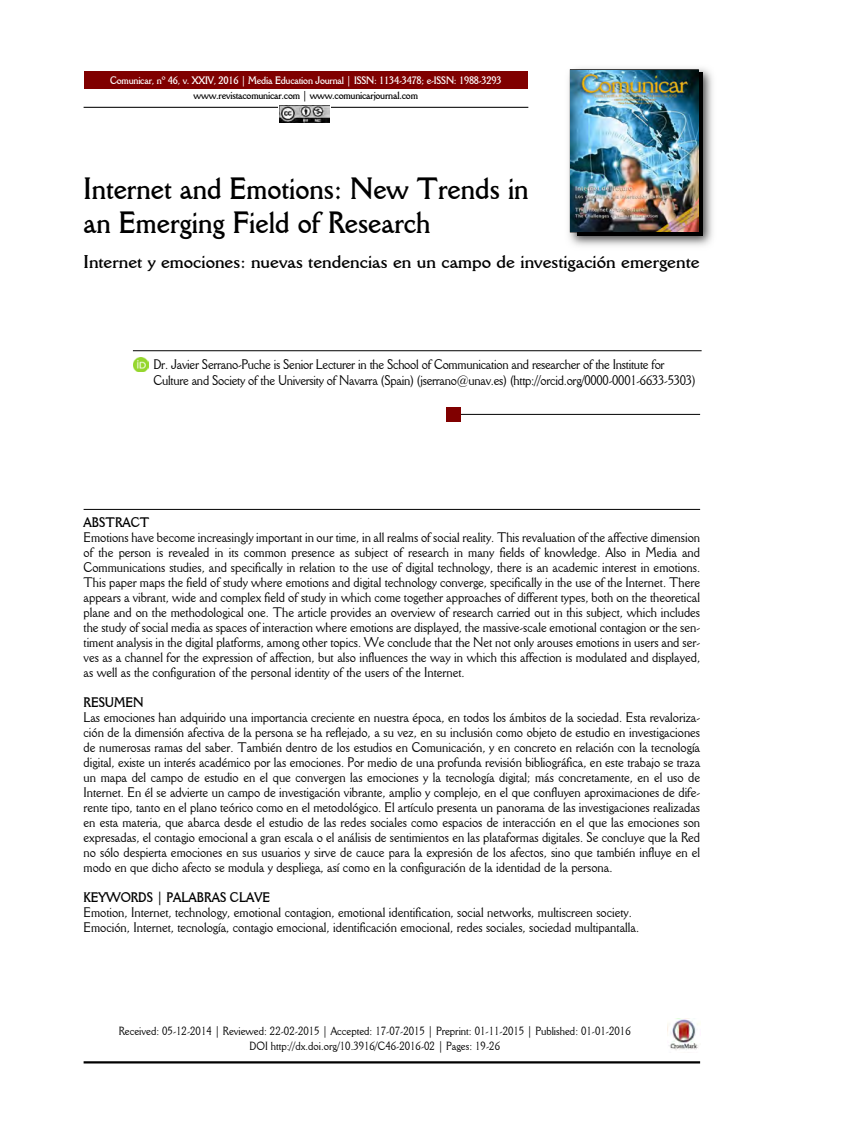
<style>
.page{position:relative;width:849px;height:1127px;background:#fff}
.page>*{position:absolute;margin:0;border:0;box-sizing:border-box;transform-origin:0 0}
.t1{font:700 30px/34.5px "Della Robbia BT";color:#000;scale:.9 1}
.t2{font:700 18px "Della Robbia BT";color:#000}
.t3{font:13.5px/15px "Della Robbia BT";color:#000;text-align:justify;scale:.9 1}
.t4{font:13.5px/15.8px "Della Robbia BT";letter-spacing:-.02em;color:#000;scale:.9 1}
.t5{font:700 13.5px "Della Robbia BT";color:#000;scale:.9 1}
.t6{font:11.55px/15px "Della Robbia BT";color:#000;text-align:center;scale:.9 1}
.t7{font:700 10.5px "Della Robbia BT";letter-spacing:-.02em;color:#fff;scale:.9 1}
.t8{font:700 10.5px "Della Robbia BT";letter-spacing:-.02em;color:#000;scale:.9 1}
</style>
<div class="page">
<svg style="left:83px;top:106px;width:446px;height:2px"></svg>
<div style="left:84px;top:71px;width:444px;height:17px;background:#800000"></div>
<img style="left:568px;top:68px;width:145px;height:178px">
<img style="left:577px;top:73px;width:125px;height:163px">
<img style="left:571px;top:70px;width:127px;height:162px">
<svg style="left:132px;top:350px;width:570px;height:1px"></svg>
<svg style="left:83px;top:508px;width:618px;height:2px"></svg>
<svg style="left:461px;top:413px;width:240px;height:2px"></svg>
<img style="left:668px;top:1018px;width:32px;height:32px">
<hr style="left:84px;top:1061px;width:616px;height:2px;background:#000">
<div style="left:446px;top:407px;width:15px;height:14px;background:#800000"></div>
<img style="left:134px;top:357px;width:15px;height:15px">
<svg style="left:278px;top:105px;width:53px;height:18px"></svg>
<img style="left:279px;top:105px;width:50px;height:18px">
<p class="t7" style="left:110px;top:74px;width:437px">Comunicar, nº 46, v. XXIV, 2016 | Media Education Journal | ISSN: 1134-3478; e-ISSN: 1988-3293</p>
<p class="t8" style="left:194px;top:88px;width:251px">www.revistacomunicar.com | www.comunicarjournal.com</p>
<h1 class="t1" style="left:84px;top:171px;width:496px">Internet and Emotions: New Trends in an Emerging Field of Research</h1>
<h2 class="t2" style="left:84px;top:250px;width:618px">Internet y emociones: nuevas tendencias en un campo de investigación emergente</h2>
<p class="t4" style="left:153px;top:356px;width:604px">Dr. Javier Serrano-Puche is Senior Lecturer in the School of Communication and researcher of the Institute for<br>Culture and Society of the University of Navarra (Spain) (jserrano@unav.es) (http://orcid.org/0000-0001-6633-5303)</p>
<p class="t5" style="left:84px;top:514px;width:75px">ABSTRACT</p>
<p class="t3" style="left:84px;top:530px;width:687px">Emotions have become increasingly important in our time, in all realms of social reality. This revaluation of the affective dimension of the person is revealed in its common presence as subject of research in many fields of knowledge. Also in Media and Communications studies, and specifically in relation to the use of digital technology, there is an academic interest in emotions.<br>This paper maps the field of study where emotions and digital technology converge, specifically in the use of the Internet. There appears a vibrant, wide and complex field of study in which come together approaches of different types, both on the theoretical plane and on the methodological one. The article provides an overview of research carried out in this subject, which includes the study of social media as spaces of interaction where emotions are displayed, the massive-scale emotional contagion or the sen&shy;timent analysis in the digital platforms, among other topics. We conclude that the Net not only arouses emotions in users and ser&shy;ves as a channel for the expression of affection, but also influences the way in which this affection is modulated and displayed, as well as the configuration of the personal identity of the users of the Internet.</p>
<p class="t5" style="left:84px;top:694px;width:68px">RESUMEN</p>
<p class="t3" style="left:84px;top:710px;width:687px">Las emociones han adquirido una importancia creciente en nuestra época, en todos los ámbitos de la sociedad. Esta revaloriza&shy;ción de la dimensión afectiva de la persona se ha reflejado, a su vez, en su inclusión como objeto de estudio en investigaciones de numerosas ramas del saber. También dentro de los estudios en Comunicación, y en concreto en relación con la tecnología digital, existe un interés académico por las emociones. Por medio de una profunda revisión bibliográfica, en este trabajo se traza un mapa del campo de estudio en el que convergen las emociones y la tecnología digital; más concretamente, en el uso de Internet. En él se advierte un campo de investigación vibrante, amplio y complejo, en el que confluyen aproximaciones de dife&shy;rente tipo, tanto en el plano teórico como en el metodológico. El artículo presenta un panorama de las investigaciones realizadas en esta materia, que abarca desde el estudio de las redes sociales como espacios de interacción en el que las emociones son expresadas, el contagio emocional a gran escala o el análisis de sentimientos en las plataformas digitales. Se concluye que la Red no sólo despierta emociones en sus usuarios y sirve de cauce para la expresión de los afectos, sino que también influye en el modo en que dicho afecto se modula y despliega, así como en la configuración de la identidad de la persona.</p>
<p class="t5" style="left:84px;top:889px;width:209px">KEYWORDS | PALABRAS CLAVE</p>
<p class="t3" style="left:84px;top:905px;width:619px">Emotion, Internet, technology, emotional contagion, emotional identification, social networks, multiscreen society.<br>Emoción, Internet, tecnología, contagio emocional, identificación emocional, redes sociales, sociedad multipantalla.</p>
<p class="t6" style="left:119px;top:1023px;width:570px">Received: 05-12-2014 | Reviewed: 22-02-2015 | Accepted: 17-07-2015 | Preprint: 01-11-2015 | Published: 01-01-2016<br>DOI http://dx.doi.org/10.3916/C46-2016-02 | Pages: 19-26</p>
</div>
